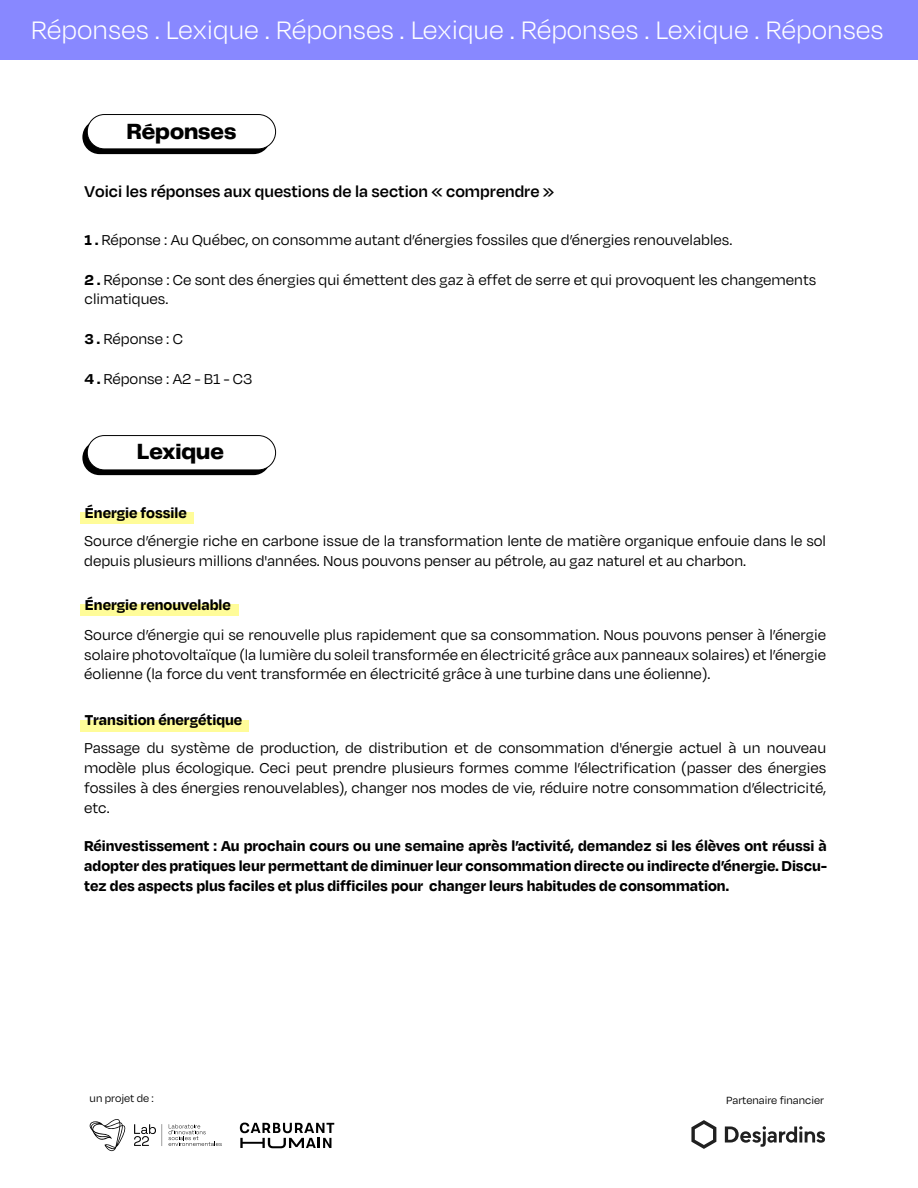
<style>
.page{position:relative;width:918px;height:1188px;background:#fff}
.page>*{position:absolute;margin:0;border:0;box-sizing:border-box;transform-origin:0 0}
.t1{font:300 29.1px "Degular";color:#fff}
.t2{font:800 22.8px "PP Telegraf";color:#000}
.t3{font:600 18px "Degular";color:#000}
.t4{font:16.5px/19.8px "Degular";color:#000}
.t5{font:700 16.5px/19.8px "Degular";color:#000;text-align:justify}
.t6{font:12px "Degular";color:#000}
.s1{font-weight:700}
</style>
<div class="page">
<div style="left:80px;top:512px;width:113px;height:11px;background:#fffc99"></div>
<div style="left:80px;top:605px;width:158px;height:11px;background:#fffc99"></div>
<div style="left:80px;top:720px;width:169px;height:11px;background:#fffc99"></div>
<div style="left:82px;top:120px;width:189px;height:34px;background:#000;border-radius:17px"></div>
<div style="left:87px;top:115px;width:189px;height:34px;background:#fff;border-radius:17px"></div>
<div style="left:87px;top:114px;width:189px;height:35px;border:1px solid #000;border-radius:17px"></div>
<div style="left:82px;top:441px;width:189px;height:34px;background:#000;border-radius:17px"></div>
<div style="left:87px;top:436px;width:189px;height:34px;background:#fff;border-radius:17px"></div>
<div style="left:87px;top:435px;width:189px;height:35px;border:1px solid #000;border-radius:17px"></div>
<svg style="left:240px;top:1123px;width:94px;height:25px"></svg>
<svg style="left:169px;top:1124px;width:53px;height:22px"></svg>
<svg style="left:162px;top:1124px;width:1px;height:22px"></svg>
<svg style="left:134px;top:1124px;width:22px;height:22px"></svg>
<svg style="left:89px;top:1119px;width:37px;height:32px"></svg>
<svg style="left:691px;top:1120px;width:25px;height:29px"></svg>
<svg style="left:725px;top:1126px;width:100px;height:21px"></svg>
<div style="left:0;top:0;width:918px;height:59px;background:#88f"></div>
<h1 class="t1" style="left:31px;top:13px;width:854px">Réponses . Lexique . Réponses . Lexique . Réponses . Lexique . Réponses</h1>
<h2 class="t2" style="left:127px;top:116px;width:111px">Réponses</h2>
<p class="t3" style="left:85px;top:180px;width:471px">Voici les réponses aux questions de la section « comprendre »</p>
<p class="t4" style="left:85px;top:229px;width:649px"><span class="s1">1 .</span> Réponse : Au Québec, on consomme autant d’énergies fossiles que d’énergies renouvelables.</p>
<p class="t4" style="left:85px;top:269px;width:733px"><span class="s1">2 .</span> Réponse : Ce sont des énergies qui émettent des gaz à effet de serre et qui provoquent les changements climatiques.</p>
<p class="t4" style="left:85px;top:328px;width:100px"><span class="s1">3 .</span> Réponse : C</p>
<p class="t4" style="left:85px;top:368px;width:169px"><span class="s1">4 .</span> Réponse : A2 - B1 - C3</p>
<h2 class="t2" style="left:137px;top:436px;width:89px">Lexique</h2>
<p class="t5" style="left:85px;top:502px;width:103px">Énergie fossile</p>
<p class="t4" style="left:84px;top:531px;width:743px">Source d’énergie riche en carbone issue de la transformation lente de matière organique enfouie dans le sol depuis plusieurs millions d'années. Nous pouvons penser au pétrole, au gaz naturel et au charbon.</p>
<p class="t5" style="left:85px;top:594px;width:148px">Énergie renouvelable</p>
<p class="t4" style="left:84px;top:624px;width:743px;text-align:justify">Source d’énergie qui se renouvelle plus rapidement que sa consommation. Nous pouvons penser à l’énergie solaire photovoltaïque (la lumière du soleil transformée en électricité grâce aux panneaux solaires) et l’énergie éolienne (la force du vent transformée en électricité grâce à une turbine dans une éolienne).</p>
<p class="t5" style="left:85px;top:710px;width:159px">Transition énergétique</p>
<p class="t4" style="left:84px;top:738px;width:744px;text-align:justify">Passage du système de production, de distribution et de consommation d'énergie actuel à un nouveau modèle plus écologique. Ceci peut prendre plusieurs formes comme l’électrification (passer des énergies fossiles à des énergies renouvelables), changer nos modes de vie, réduire notre consommation d’électricité, etc.</p>
<p class="t5" style="left:84px;top:835px;width:744px">Réinvestissement : Au prochain cours ou une semaine après l’activité, demandez si les élèves ont réussi à adopter des pratiques leur permettant de diminuer leur consommation directe ou indirecte d’énergie. Discu&shy;tez des aspects plus faciles et plus difficiles pour changer leurs habitudes de consommation.</p>
<p class="t6" style="left:90px;top:1091px;width:66px">un projet de :</p>
<p class="t6" style="left:726px;top:1093px;width:99px">Partenaire financier</p>
</div>
